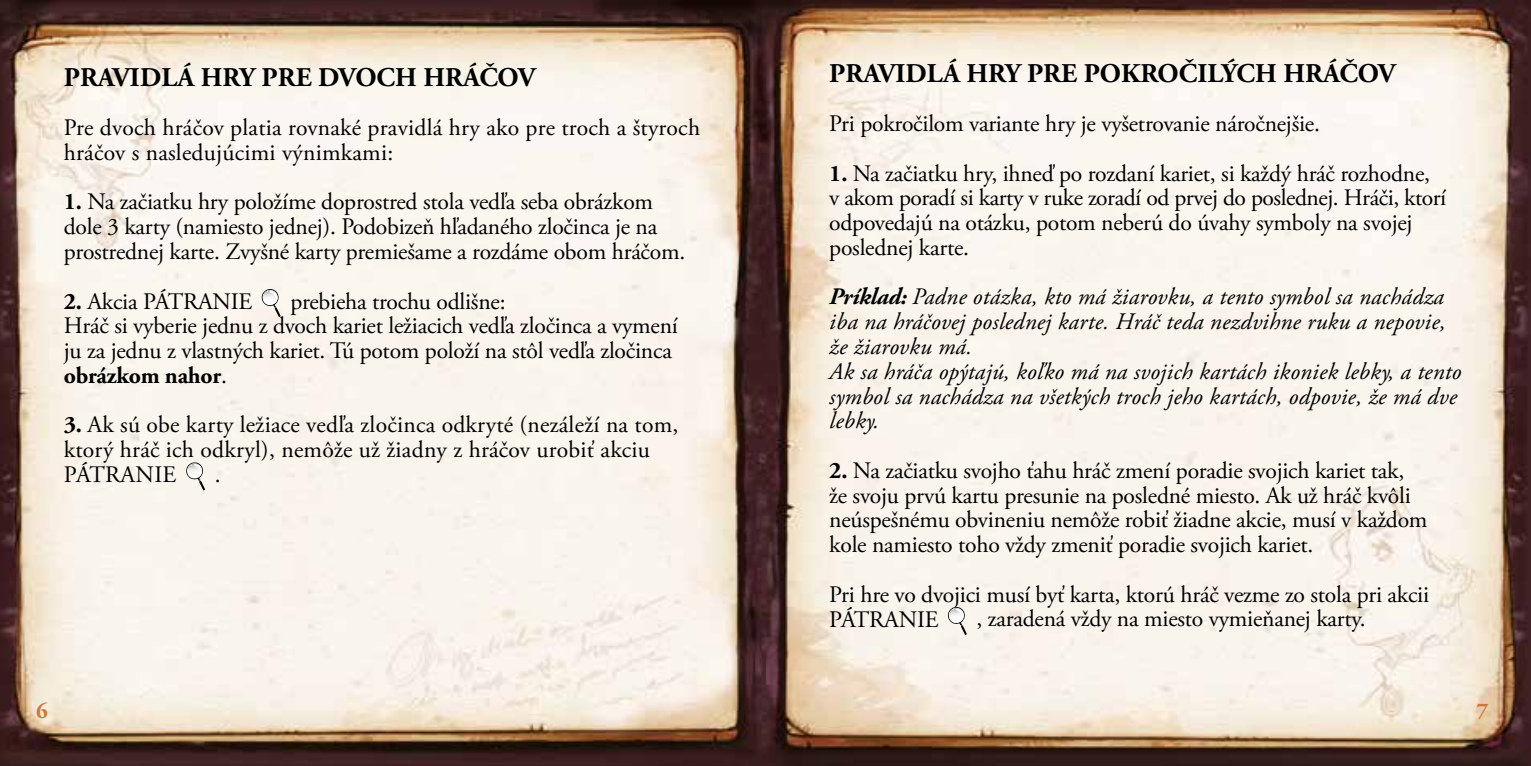
<style>
.page{position:relative;width:1531px;height:766px;background:#fff}
.page>*{position:absolute;margin:0;border:0;box-sizing:border-box;transform-origin:0 0}
.t1{font:700 27px "Adobe Garamond Pro";color:#000}
.t2{font:23.62px/24.8px "Adobe Garamond Pro";letter-spacing:-.01em;color:#000}
.t3{font:italic 23.62px/24.8px "Adobe Garamond Pro";letter-spacing:.01em;color:#000}
.t4{font:23.62px/24.8px "Adobe Garamond Pro";letter-spacing:.01em;color:#000}
.t5{font:700 22.5px "Adobe Garamond Pro";color:#ce773f}
.s1{font-weight:700}
</style>
<div class="page">
<img style="left:765px;top:0;width:766px;height:765px">
<svg style="left:948px;top:606px;width:19px;height:29px"></svg>
<svg style="left:0;top:0;width:765px;height:765px;background:#ded4ca"></svg>
<svg style="left:262px;top:288px;width:19px;height:29px"></svg>
<svg style="left:186px;top:462px;width:19px;height:28px"></svg>
<p class="t1" style="left:64px;top:61px;width:473px">PRAVIDLÁ HRY PRE DVOCH HRÁČOV</p>
<p class="t4" style="left:64px;top:116px;width:638px">Pre dvoch hráčov platia rovnaké pravidlá hry ako pre troch a štyroch hráčov s nasledujúcimi výnimkami:</p>
<p class="t2" style="left:64px;top:190px;width:623px"><span class="s1">1.</span> Na začiatku hry položíme doprostred stola vedľa seba obrázkom dole 3 karty (namiesto jednej). Podobizeň hľadaného zločinca je na prostrednej karte. Zvyšné karty premiešame a rozdáme obom hráčom.</p>
<p class="t2" style="left:64px;top:289px;width:190px"><span class="s1">2.</span> Akcia PÁTRANIE</p>
<p class="t2" style="left:64px;top:289px;width:616px;text-indent:227px">prebieha trochu odlišne:<br>Hráč si vyberie jednu z dvoch kariet ležiacich vedľa zločinca a vymení ju za jednu z vlastných kariet. Tú potom položí na stôl vedľa zločinca <span class="s1">obrázkom nahor</span>.</p>
<p class="t4" style="left:64px;top:413px;width:616px"><span class="s1">3.</span> Ak sú obe karty ležiace vedľa zločinca odkryté (nezáleží na tom, ktorý hráč ich odkryl), nemôže už žiadny z hráčov urobiť akciu<br>PÁTRANIE</p>
<p class="t2" style="left:215px;top:462px;width:7px">.</p>
<p class="t5" style="left:36px;top:698px;width:13px">6</p>
<p class="t1" style="left:829px;top:57px;width:568px">PRAVIDLÁ HRY PRE POKROČILÝCH HRÁČOV</p>
<p class="t2" style="left:829px;top:112px;width:492px">Pri pokročilom variante hry je vyšetrovanie náročnejšie.</p>
<p class="t2" style="left:829px;top:161px;width:618px"><span class="s1">1.</span> Na začiatku hry, ihneď po rozdaní kariet, si každý hráč rozhodne,<br>v akom poradí si karty v ruke zoradí od prvej do poslednej. Hráči, ktorí odpovedajú na otázku, potom neberú do úvahy symboly na svojej poslednej karte.</p>
<p class="t3" style="left:829px;top:285px;width:633px"><span class="s1">Príklad:</span> Padne otázka, kto má žiarovku, a tento symbol sa nachádza iba na hráčovej poslednej karte. Hráč teda nezdvihne ruku a nepovie, že žiarovku má.<br>Ak sa hráča opýtajú, koľko má na svojich kartách ikoniek lebky, a tento symbol sa nachádza na všetkých troch jeho kartách, odpovie, že má dve lebky.</p>
<p class="t2" style="left:829px;top:458px;width:600px"><span class="s1">2.</span> Na začiatku svojho ťahu hráč zmení poradie svojich kariet tak, že svoju prvú kartu presunie na posledné miesto. Ak už hráč kvôli neúspešnému obvineniu nemôže robiť žiadne akcie, musí v každom kole namiesto toho vždy zmeniť poradie svojich kariet.</p>
<p class="t2" style="left:829px;top:582px;width:601px">Pri hre vo dvojici musí byť karta, ktorú hráč vezme zo stola pri akcii<br>PÁTRANIE</p>
<p class="t2" style="left:976px;top:607px;width:390px">, zaradená vždy na miesto vymieňanej karty.</p>
<p class="t5" style="left:1476px;top:698px;width:13px">7</p>
</div>
